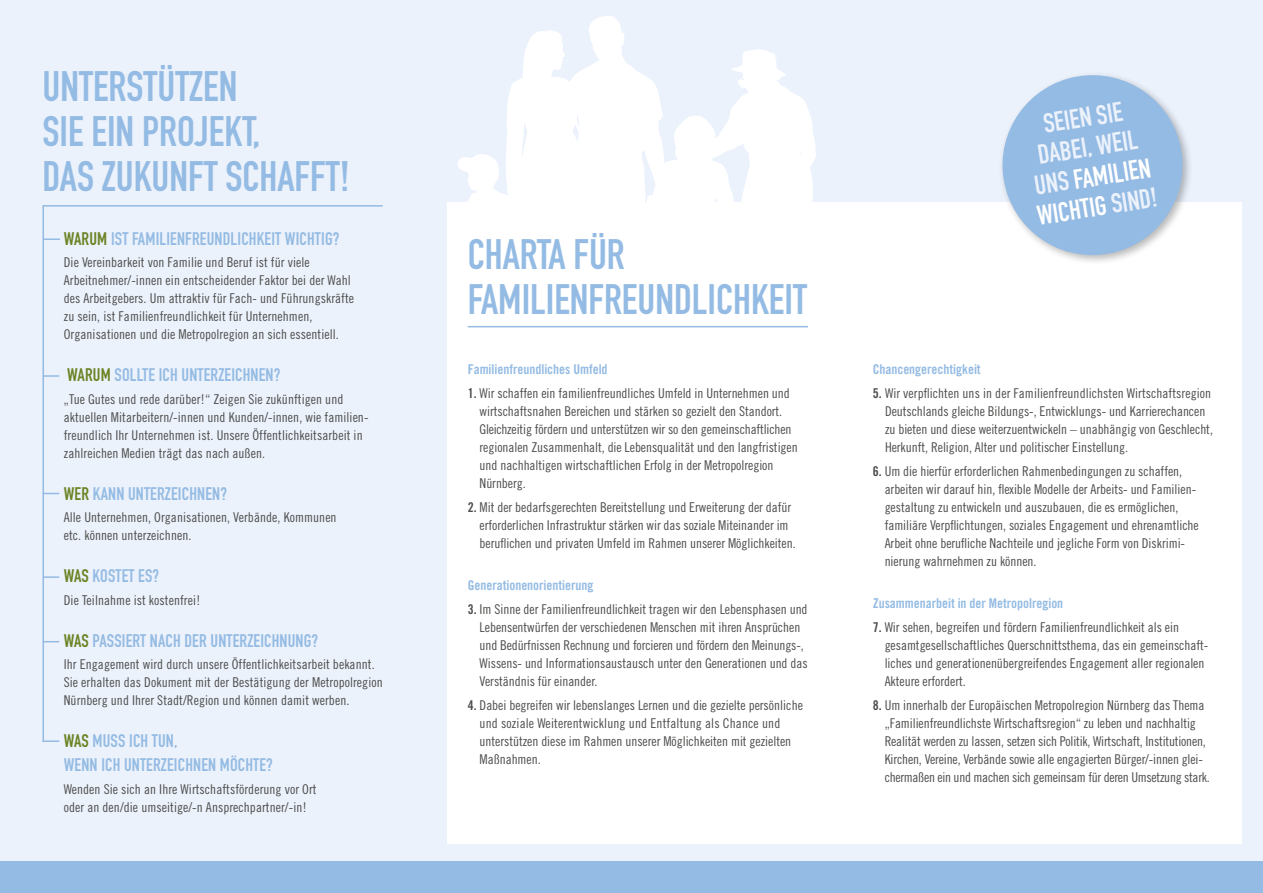
<style>
.page{position:relative;width:1263px;height:893px;background:#ecf2fc}
.page>*{position:absolute;margin:0;border:0;box-sizing:border-box;transform-origin:0 0}
.t1{font:42px/45px "DIN Engschrift LT";color:#94bbe3}
.t2{font:27px/30px "DIN Engschrift LT";color:#ecf2fc;text-align:center}
.t3{font:18px/24px "DIN Engschrift LT";letter-spacing:.01em;color:#94bbe3}
.t4{font:13.5px/18px "Trade Gothic LT Cond Eighteen";letter-spacing:-.005em;color:#4d4d4c}
.t5{font:13.5px "Trade Gothic LT Bold Cond Twenty";letter-spacing:-.005em;color:#94bbe3}
.s1{color:#6d8325}
.s2{font-family:"Trade Gothic LT Bold Cond Twenty"}
.s3{color:#fff}
</style>
<div class="page">
<div style="left:0;top:861px;width:1263px;height:32px;background:#94bbe3"></div>
<hr style="left:43px;top:205px;width:340px;height:2px;background:#94bbe3">
<hr style="left:43px;top:206px;width:1px;height:536px;background:#94bbe3">
<svg style="left:44px;top:740px;width:15px;height:2px"></svg>
<svg style="left:44px;top:641px;width:15px;height:1px"></svg>
<svg style="left:44px;top:576px;width:15px;height:2px"></svg>
<svg style="left:44px;top:493px;width:15px;height:1px"></svg>
<svg style="left:44px;top:375px;width:15px;height:2px"></svg>
<svg style="left:44px;top:238px;width:16px;height:2px"></svg>
<svg style="left:458px;top:16px;width:358px;height:186px"></svg>
<div style="left:447px;top:202px;width:795px;height:641px;background:#fff"></div>
<hr style="left:468px;top:326px;width:340px;height:1px;background:#94bbe3">
<div style="left:998px;top:71px;width:195px;height:195px;background:#111212;opacity:.3"></div>
<svg style="left:999px;top:72px;width:187px;height:186px"></svg>
<h1 class="t1" style="left:43px;top:64px;width:309px">UNTERSTÜTZEN<br>SIE EIN PROJEKT,<br>DAS ZUKUNFT SCHAFFT!</h1>
<h3 class="t3" style="left:64px;top:226px;width:277px"><span class="s1">WARUM</span> IST FAMILIENFREUNDLICHKEIT WICHTIG?</h3>
<p class="t4" style="left:64px;top:253px;width:292px">Die Vereinbarkeit von Familie und Beruf ist für viele Arbeitnehmer/-innen ein entscheidender Faktor bei der Wahl des Arbeitgebers. Um attraktiv für Fach- und Führungskräfte zu sein, ist Familienfreundlichkeit für Unternehmen, Organisationen und die Metropolregion an sich essentiell.</p>
<h3 class="t3" style="left:64px;top:363px;width:218px"><span class="s1">WARUM</span> SOLLTE ICH UNTERZEICHNEN?</h3>
<p class="t4" style="left:64px;top:390px;width:306px">„Tue Gutes und rede darüber!“ Zeigen Sie zukünftigen und aktuellen Mitarbeitern/-innen und Kunden/-innen, wie familien&shy;freundlich Ihr Unternehmen ist. Unsere Öffentlichkeitsarbeit in zahlreichen Medien trägt das nach außen.</p>
<h3 class="t3" style="left:64px;top:481px;width:165px"><span class="s1">WER</span> KANN UNTERZEICHNEN?</h3>
<p class="t4" style="left:64px;top:508px;width:274px">Alle Unternehmen, Organisationen, Verbände, Kommunen etc. können unterzeichnen.</p>
<h3 class="t3" style="left:64px;top:564px;width:97px"><span class="s1">WAS</span> KOSTET ES?</h3>
<p class="t4" style="left:64px;top:591px;width:138px">Die Teilnahme ist kostenfrei!</p>
<h3 class="t3" style="left:64px;top:628px;width:256px"><span class="s1">WAS</span> PASSIERT NACH DER UNTERZEICHNUNG?</h3>
<p class="t4" style="left:64px;top:655px;width:320px">Ihr Engagement wird durch unsere Öffentlichkeitsarbeit bekannt.<br>Sie erhalten das Dokument mit der Bestätigung der Metropolregion<br>Nürnberg und Ihrer Stadt/Region und können damit werben.</p>
<h3 class="t3" style="left:64px;top:729px;width:211px"><span class="s1">WAS</span> MUSS ICH TUN,<br>WENN ICH UNTERZEICHNEN MÖCHTE?</h3>
<p class="t4" style="left:64px;top:780px;width:254px">Wenden Sie sich an Ihre Wirtschaftsförderung vor Ort oder an den/die umseitige/-n Ansprechpartner/-in!</p>
<h1 class="t1" style="left:468px;top:232px;width:159px">CHARTA FÜ R<br>FAMILIENF</h1>
<h1 class="t1" style="left:604px;top:277px;width:34px">REUNDLI</h1>
<h1 class="t1" style="left:716px;top:277px;width:92px">CHKEIT</h1>
<p class="t5" style="left:468px;top:361px;width:141px">Familienfreundliches Umfeld</p>
<p class="t4" style="left:480px;top:384px;width:320px;text-indent:-12px"><span class="s2">1.</span> Wir schaffen ein familienfreundliches Umfeld in Unternehmen und wirtschaftsnahen Bereichen und stärken so gezielt den Standort.<br>Gleichzeitig fördern und unterstützen wir so den gemeinschaftlichen regionalen Zusammenhalt, die Lebensqualität und den langfristigen und nachhaltigen wirtschaftlichen Erfolg in der Metropolregion Nürnberg.</p>
<p class="t4" style="left:480px;top:498px;width:318px;text-indent:-12px"><span class="s2">2.</span> Mit der bedarfsgerechten Bereitstellung und Erweiterung der dafür erforderlichen Infrastruktur stärken wir das soziale Miteinander im beruflichen und privaten Umfeld im Rahmen unserer Möglichkeiten.</p>
<p class="t5" style="left:468px;top:577px;width:127px">Generationenorientierung</p>
<p class="t4" style="left:480px;top:600px;width:330px;text-indent:-12px"><span class="s2">3.</span> Im Sinne der Familienfreundlichkeit tragen wir den Lebensphasen und Lebensentwürfen der verschiedenen Menschen mit ihren Ansprüchen und Bedürfnissen Rechnung und forcieren und fördern den Meinungs-, Wissens- und Informationsaustausch unter den Generationen und das Verständnis für einander.</p>
<p class="t4" style="left:480px;top:696px;width:325px;text-indent:-12px"><span class="s2">4.</span> Dabei begreifen wir lebenslanges Lernen und die gezielte persönliche und soziale Weiterentwicklung und Entfaltung als Chance und unterstützen diese im Rahmen unserer Möglichkeiten mit gezielten Maßnahmen.</p>
<h2 class="t2" style="left:1021px;top:112px;width:123px;rotate:-9deg">SEIEN SIE<br>DABEI, WEIL<br>UNS <span class="s3">FA MILIEN<br>WICHT IG</span> SIND!</h2>
<p class="t5" style="left:873px;top:361px;width:109px">Chancengerechtigkeit</p>
<p class="t4" style="left:885px;top:384px;width:329px;text-indent:-12px"><span class="s2">5.</span> Wir verpflichten uns in der Familienfreundlichsten Wirtschaftsregion Deutschlands gleiche Bildungs-, Entwicklungs- und Karrierechancen zu bieten und diese weiterzuentwickeln – unabhängig von Geschlecht, Herkunft, Religion, Alter und politischer Einstellung.</p>
<p class="t4" style="left:885px;top:462px;width:316px;text-indent:-12px"><span class="s2">6.</span> Um die hierfür erforderlichen Rahmenbedingungen zu schaffen, arbeiten wir darauf hin, flexible Modelle der Arbeits- und Familien&shy;gestaltung zu entwickeln und auszubauen, die es ermöglichen, familiäre Verpflichtungen, soziales Engagement und ehrenamtliche Arbeit ohne berufliche Nachteile und jegliche Form von Diskrimi&shy;nierung wahrnehmen zu können.</p>
<p class="t5" style="left:873px;top:595px;width:192px">Zusammenarbeit in der Metropolregion</p>
<p class="t4" style="left:885px;top:618px;width:325px;text-indent:-12px"><span class="s2">7.</span> Wir sehen, begreifen und fördern Familienfreundlichkeit als ein gesamtgesellschaftliches Querschnittsthema, das ein gemeinschaft&shy;liches und generationenübergreifendes Engagement aller regionalen Akteure erfordert.</p>
<p class="t4" style="left:885px;top:696px;width:327px;text-indent:-12px"><span class="s2">8.</span> Um innerhalb der Europäischen Metropolregion Nürnberg das Thema „Familienfreundlichste Wirtschaftsregion“ zu leben und nachhaltig Realität werden zu lassen, setzen sich Politik, Wirtschaft, Institutionen, Kirchen, Vereine, Verbände sowie alle engagierten Bürger/-innen glei&shy;chermaßen ein und machen sich gemeinsam für deren Umsetzung stark.</p>
</div>
